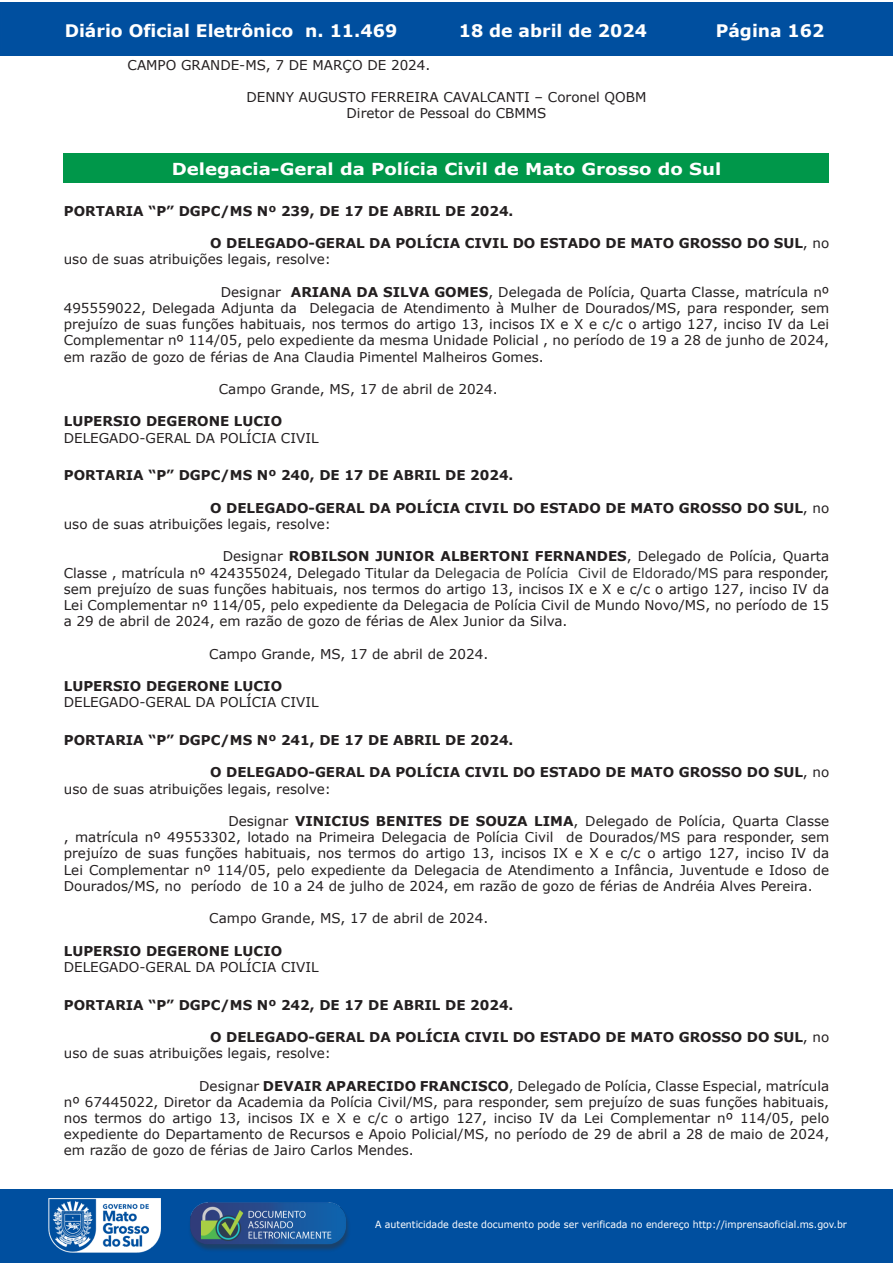
<style>
.page{position:relative;width:893px;height:1263px;background:#fff}
.page>*{position:absolute;margin:0;border:0;box-sizing:border-box;transform-origin:0 0}
.t1{font:700 17.25px "Verdana";color:#fff}
.t2{font:700 16.5px "Verdana";color:#fff;scale:1.1 1}
.t3{font:13.5px/16.2px "Verdana";color:#231f20;text-align:justify}
.t4{font:700 13.5px/16.2px "Verdana";color:#231f20}
.t5{font:9.9px "Verdana";color:#fff;scale:.95 1}
.s1{font-weight:400}
.s2{font-weight:700}
.s3{color:#333}
</style>
<div class="page">
<div style="left:0;top:2px;width:893px;height:53px;background:#004f9f"></div>
<div style="left:1px;top:1189px;width:892px;height:74px;background:#004f9f"></div>
<img style="left:49px;top:1198px;width:111px;height:54px">
<img style="left:185px;top:1201px;width:168px;height:54px">
<div style="left:64px;top:154px;width:765px;height:29px;background:#00974a"></div>
<p class="t1" style="left:65px;top:18px;width:334px">Diário Oficial Eletrônico n. 11.469</p>
<p class="t1" style="left:459px;top:18px;width:190px">18 de abril de 2024</p>
<p class="t1" style="left:716px;top:18px;width:110px">Página 162</p>
<p class="t3" style="left:128px;top:57px;width:304px">CAMPO GRANDE-MS, 7 DE MARÇO DE 2024.</p>
<p class="t3" style="left:247px;top:89px;width:401px;text-align:center">DENNY AUGUSTO FERREIRA CAVALCANTI – Coronel QOBM<br>Diretor de Pessoal do CBMMS</p>
<p class="t2" style="left:172px;top:157px;width:501px">Delegacia-Geral da Polícia Civil de Mato Grosso do Sul</p>
<p class="t4" style="left:64px;top:202px;width:451px">PORTARIA “P” DGPC/MS Nº 239, DE 17 DE ABRIL DE 2024.</p>
<p class="t4" style="left:64px;top:235px;width:767px;text-indent:146px">O DELEGADO-GERAL DA POLÍCIA CIVIL DO ESTADO DE MATO GROSSO DO SUL<span class="s1">, no uso de suas atribuições legais, resolve:</span></p>
<p class="t3" style="left:64px;top:284px;width:767px;text-indent:157px">Designar <span class="s2">ARIANA DA SILVA GOMES</span>, Delegada de Polícia, Quarta Classe, matrícula nº 495559022, Delegada Adjunta da Delegacia de Atendimento à Mulher de Dourados/MS, para responder, sem prejuízo de suas funções habituais, nos termos do artigo 13, incisos IX e X e c/c o artigo 127, inciso IV da Lei Complementar nº 114/05, pelo expediente da mesma Unidade Policial , no período de 19 a 28 de junho de 2024, em razão de gozo de férias de Ana Claudia Pimentel Malheiros Gomes.</p>
<p class="t3" style="left:219px;top:381px;width:280px">Campo Grande, MS, 17 de abril de 2024.</p>
<p class="t4" style="left:64px;top:413px;width:220px">LUPERSIO DEGERONE LUCIO</p>
<p class="t3" style="left:64px;top:429px;width:256px">DELEGADO-GERAL DA POLÍCIA CIVIL</p>
<p class="t4" style="left:64px;top:467px;width:451px">PORTARIA “P” DGPC/MS Nº 240, DE 17 DE ABRIL DE 2024.</p>
<p class="t4" style="left:64px;top:499px;width:767px;text-indent:146px">O DELEGADO-GERAL DA POLÍCIA CIVIL DO ESTADO DE MATO GROSSO DO SUL<span class="s1">, no uso de suas atribuições legais, resolve:</span></p>
<p class="t3" style="left:64px;top:548px;width:767px;text-indent:159px">Designar <span class="s2">ROBILSON JUNIOR ALBERTONI FERNANDES</span>, Delegado de Polícia, Quarta Classe , matrícula nº 424355024, Delegado Titular da <span class="s3">Delegacia de Polícia Civil de Eldorado/MS</span> para responder, sem prejuízo de suas funções habituais, nos termos do artigo 13, incisos IX e X e c/c o artigo 127, inciso IV da Lei Complementar nº 114/05, pelo expediente da Delegacia de Polícia Civil de Mundo Novo/MS, no período de 15 a 29 de abril de 2024, em razão de gozo de férias de Alex Junior da Silva.</p>
<p class="t3" style="left:209px;top:645px;width:280px">Campo Grande, MS, 17 de abril de 2024.</p>
<p class="t4" style="left:64px;top:678px;width:220px">LUPERSIO DEGERONE LUCIO</p>
<p class="t3" style="left:64px;top:694px;width:256px">DELEGADO-GERAL DA POLÍCIA CIVIL</p>
<p class="t4" style="left:64px;top:732px;width:451px">PORTARIA “P” DGPC/MS Nº 241, DE 17 DE ABRIL DE 2024.</p>
<p class="t4" style="left:64px;top:764px;width:767px;text-indent:146px">O DELEGADO-GERAL DA POLÍCIA CIVIL DO ESTADO DE MATO GROSSO DO SUL<span class="s1">, no uso de suas atribuições legais, resolve:</span></p>
<p class="t3" style="left:64px;top:813px;width:767px;text-indent:165px">Designar <span class="s2">VINICIUS BENITES DE SOUZA LIMA</span>, Delegado de Polícia, Quarta Classe , matrícula nº 49553302, lotado na Primeira Delegacia de Polícia Civil de Dourados<span class="s3">/MS</span> para responder, sem prejuízo de suas funções habituais, nos termos do artigo 13, incisos IX e X e c/c o artigo 127, inciso IV da Lei Complementar nº 114/05, pelo expediente da Delegacia de Atendimento a Infância, Juventude e Idoso de Dourados/MS, no período de 10 a 24 de julho de 2024, em razão de gozo de férias de Andréia Alves Pereira.</p>
<p class="t3" style="left:209px;top:910px;width:280px">Campo Grande, MS, 17 de abril de 2024.</p>
<p class="t4" style="left:64px;top:942px;width:220px">LUPERSIO DEGERONE LUCIO</p>
<p class="t3" style="left:64px;top:959px;width:256px">DELEGADO-GERAL DA POLÍCIA CIVIL</p>
<p class="t4" style="left:64px;top:996px;width:451px">PORTARIA “P” DGPC/MS Nº 242, DE 17 DE ABRIL DE 2024.</p>
<p class="t4" style="left:64px;top:1029px;width:767px;text-indent:146px">O DELEGADO-GERAL DA POLÍCIA CIVIL DO ESTADO DE MATO GROSSO DO SUL<span class="s1">, no uso de suas atribuições legais, resolve:</span></p>
<p class="t3" style="left:64px;top:1077px;width:767px;text-indent:135px">Designar <span class="s2">DEVAIR APARECIDO FRANCISCO</span>, Delegado de Polícia, Classe Especial, matrícula nº 67445022, Diretor da Academia da Polícia Civil/MS, para responder, sem prejuízo de suas funções habituais, nos termos do artigo 13, incisos IX e X e c/c o artigo 127, inciso IV da Lei Complementar nº 114/05, pelo expediente do Departamento de Recursos e Apoio Policial/MS, no período de 29 de abril a 28 de maio de 2024, em razão de gozo de férias de Jairo Carlos Mendes.</p>
<p class="t5" style="left:375px;top:1218px;width:498px">A autenticidade deste documento pode ser verificada no endereço http://imprensaoficial.ms.gov.br</p>
</div>
